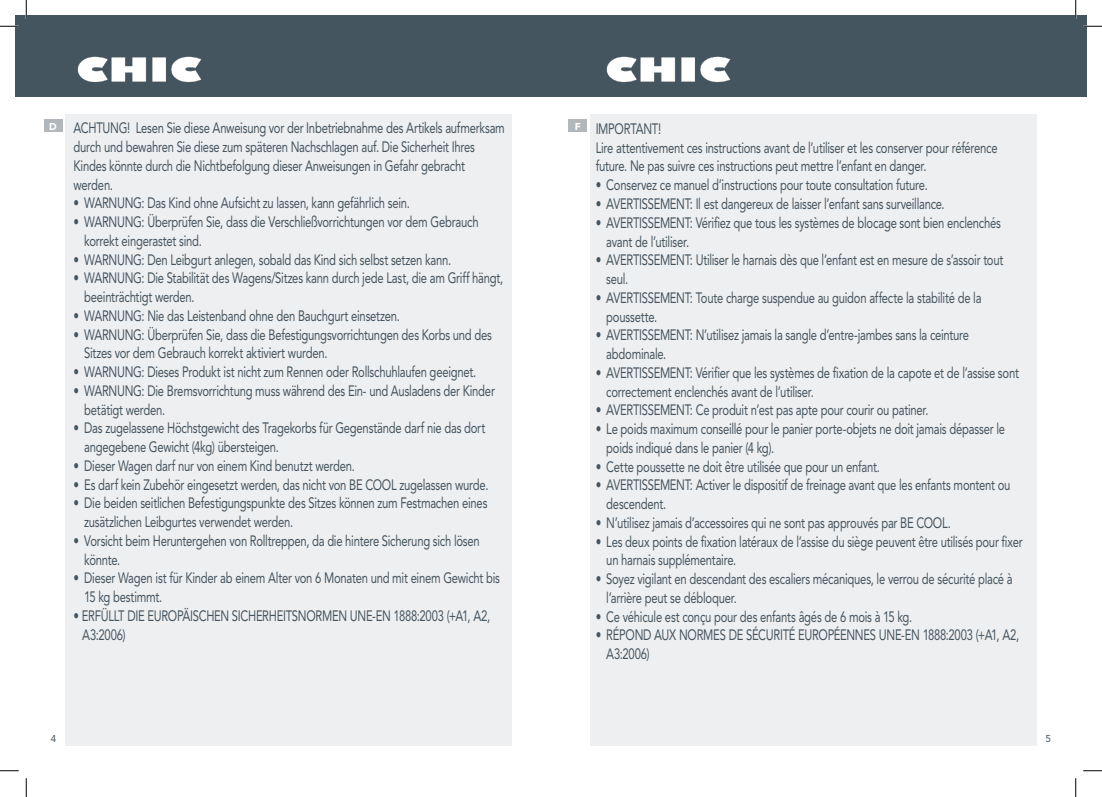
<style>
.page{position:relative;width:1102px;height:797px;background:#fff}
.page>*{position:absolute;margin:0;border:0;box-sizing:border-box;transform-origin:0 0}
.t1{font:15px/18.8px "Avenir LT";letter-spacing:-.02em;color:#45555f;scale:.75 1}
.t2{font:10px "Avenir LT";color:#45555f}
.t3{font:900 10px "Avenir LT";color:#fff}
</style>
<div class="page">
<div style="left:16px;top:16px;width:535px;height:81px;background:#45555f"></div>
<div style="left:65px;top:115px;width:447px;height:631px;background:#eeeff1"></div>
<img style="left:77px;top:56px;width:125px;height:26px">
<div style="left:551px;top:16px;width:535px;height:81px;background:#45555f"></div>
<div style="left:590px;top:115px;width:446px;height:631px;background:#eeeff1"></div>
<img style="left:606px;top:56px;width:125px;height:26px">
<div style="left:44px;top:119px;width:19px;height:13px;background:#b2b7bb"></div>
<div style="left:568px;top:119px;width:19px;height:13px;background:#b2b7bb"></div>
<svg style="left:0;top:25px;width:19px;height:2px"></svg>
<svg style="left:1083px;top:25px;width:18px;height:2px"></svg>
<svg style="left:0;top:770px;width:19px;height:1px"></svg>
<svg style="left:1083px;top:770px;width:18px;height:1px"></svg>
<svg style="left:25px;top:0;width:2px;height:19px"></svg>
<svg style="left:25px;top:778px;width:2px;height:19px"></svg>
<svg style="left:1074px;top:0;width:2px;height:19px"></svg>
<svg style="left:1075px;top:778px;width:1px;height:19px"></svg>
<p class="t3" style="left:49px;top:120px;width:9px">D</p>
<p class="t1" style="left:74px;top:119px;width:576px">ACHTUNG! Lesen Sie diese Anweisung vor der Inbetriebnahme des Artikels aufmerksam</p>
<p class="t3" style="left:574px;top:120px;width:7px">F</p>
<p class="t1" style="left:74px;top:137px;width:536px">durch und bewahren Sie diese zum späteren Nachschlagen auf. Die Sicherheit Ihres<br>Kindes könnte durch die Nichtbefolgung dieser Anweisungen in Gefahr gebracht werden.</p>
<p class="t1" style="left:74px;top:194px;width:450px">• WARNUNG: Das Kind ohne Aufsicht zu lassen, kann gefährlich sein.</p>
<p class="t1" style="left:84px;top:212px;width:527px;text-indent:-11px">• WARNUNG: Überprüfen Sie, dass die Verschließvorrichtungen vor dem Gebrauch korrekt eingerastet sind.</p>
<p class="t1" style="left:74px;top:250px;width:505px">• WARNUNG: Den Leibgurt anlegen, sobald das Kind sich selbst setzen kann.</p>
<p class="t1" style="left:84px;top:269px;width:560px;text-indent:-11px">• WARNUNG: Die Stabilität des Wagens/Sitzes kann durch jede Last, die am Griff hängt, beeinträchtigt werden.</p>
<p class="t1" style="left:74px;top:306px;width:436px">• WARNUNG: Nie das Leistenband ohne den Bauchgurt einsetzen.</p>
<p class="t1" style="left:84px;top:325px;width:545px;text-indent:-11px">• WARNUNG: Überprüfen Sie, dass die Befestigungsvorrichtungen des Korbs und des<br>Sitzes vor dem Gebrauch korrekt aktiviert wurden.</p>
<p class="t1" style="left:74px;top:362px;width:538px">• WARNUNG: Dieses Produkt ist nicht zum Rennen oder Rollschuhlaufen geeignet.</p>
<p class="t1" style="left:84px;top:381px;width:549px;text-indent:-11px">• WARNUNG: Die Bremsvorrichtung muss während des Ein- und Ausladens der Kinder betätigt werden.</p>
<p class="t1" style="left:84px;top:419px;width:536px;text-indent:-11px">• Das zugelassene Höchstgewicht des Tragekorbs für Gegenstände darf nie das dort angegebene Gewicht (4kg) übersteigen.</p>
<p class="t1" style="left:74px;top:456px;width:376px">• Dieser Wagen darf nur von einem Kind benutzt werden.</p>
<p class="t1" style="left:74px;top:475px;width:554px">• Es darf kein Zubehör eingesetzt werden, das nicht von BE COOL zugelassen wurde.</p>
<p class="t1" style="left:84px;top:494px;width:539px;text-indent:-11px">• Die beiden seitlichen Befestigungspunkte des Sitzes können zum Festmachen eines zusätzlichen Leibgurtes verwendet werden.</p>
<p class="t1" style="left:84px;top:531px;width:529px;text-indent:-11px">• Vorsicht beim Heruntergehen von Rolltreppen, da die hintere Sicherung sich lösen könnte.</p>
<p class="t1" style="left:84px;top:569px;width:556px;text-indent:-11px">• Dieser Wagen ist für Kinder ab einem Alter von 6 Monaten und mit einem Gewicht bis<br>15 kg bestimmt.</p>
<p class="t1" style="left:82px;top:606px;width:545px;text-indent:-9px">• ERFÜLLT DIE EUROPÄISCHEN SICHERHEITSNORMEN UNE-EN 1888:2003 (+A1, A2,<br>A3:2006)</p>
<p class="t1" style="left:595px;top:119px;width:89px">IMPORTANT!</p>
<p class="t1" style="left:595px;top:138px;width:537px">Lire attentivement ces instructions avant de l’utiliser et les conserver pour référence future. Ne pas suivre ces instructions peut mettre l’enfant en danger.</p>
<p class="t1" style="left:595px;top:176px;width:444px">• Conservez ce manuel d’instructions pour toute consultation future.</p>
<p class="t1" style="left:595px;top:194px;width:467px">• AVERTISSEMENT: Il est dangereux de laisser l’enfant sans surveillance.</p>
<p class="t1" style="left:606px;top:213px;width:528px;text-indent:-11px">• AVERTISSEMENT: Vérifiez que tous les systèmes de blocage sont bien enclenchés avant de l’utiliser.</p>
<p class="t1" style="left:606px;top:251px;width:531px;text-indent:-11px">• AVERTISSEMENT: Utiliser le harnais dès que l’enfant est en mesure de s’assoir tout seul.</p>
<p class="t1" style="left:606px;top:288px;width:501px;text-indent:-11px">• AVERTISSEMENT: Toute charge suspendue au guidon affecte la stabilité de la poussette.</p>
<p class="t1" style="left:606px;top:326px;width:485px;text-indent:-11px">• AVERTISSEMENT: N’utilisez jamais la sangle d’entre-jambes sans la ceinture abdominale.</p>
<p class="t1" style="left:606px;top:363px;width:551px;text-indent:-11px">• AVERTISSEMENT: Vérifier que les systèmes de fixation de la capote et de l’assise sont correctement enclenchés avant de l’utiliser.</p>
<p class="t1" style="left:595px;top:401px;width:445px">• AVERTISSEMENT: Ce produit n’est pas apte pour courir ou patiner.</p>
<p class="t1" style="left:606px;top:419px;width:533px;text-indent:-11px">• Le poids maximum conseillé pour le panier porte-objets ne doit jamais dépasser le poids indiqué dans le panier (4 kg).</p>
<p class="t1" style="left:595px;top:457px;width:380px">• Cette poussette ne doit être utilisée que pour un enfant.</p>
<p class="t1" style="left:606px;top:476px;width:540px;text-indent:-11px">• AVERTISSEMENT: Activer le dispositif de freinage avant que les enfants montent ou descendent.</p>
<p class="t1" style="left:595px;top:513px;width:475px">• N’utilisez jamais d’accessoires qui ne sont pas approuvés par BE COOL.</p>
<p class="t1" style="left:606px;top:532px;width:556px;text-indent:-11px">• Les deux points de fixation latéraux de l’assise du siège peuvent être utilisés pour fixer un harnais supplémentaire.</p>
<p class="t1" style="left:606px;top:569px;width:543px;text-indent:-11px">• Soyez vigilant en descendant des escaliers mécaniques, le verrou de sécurité placé à l’arrière peut se débloquer.</p>
<p class="t1" style="left:595px;top:607px;width:423px">• Ce véhicule est conçu pour des enfants âgés de 6 mois à 15 kg.</p>
<p class="t1" style="left:606px;top:626px;width:552px;text-indent:-11px">• RÉPOND AUX NORMES DE SÉCURITÉ EUROPÉENNES UNE-EN 1888:2003 (+A1, A2,<br>A3:2006)</p>
<p class="t2" style="left:51px;top:733px;width:7px">4</p>
<p class="t2" style="left:1045px;top:733px;width:7px">5</p>
</div>
